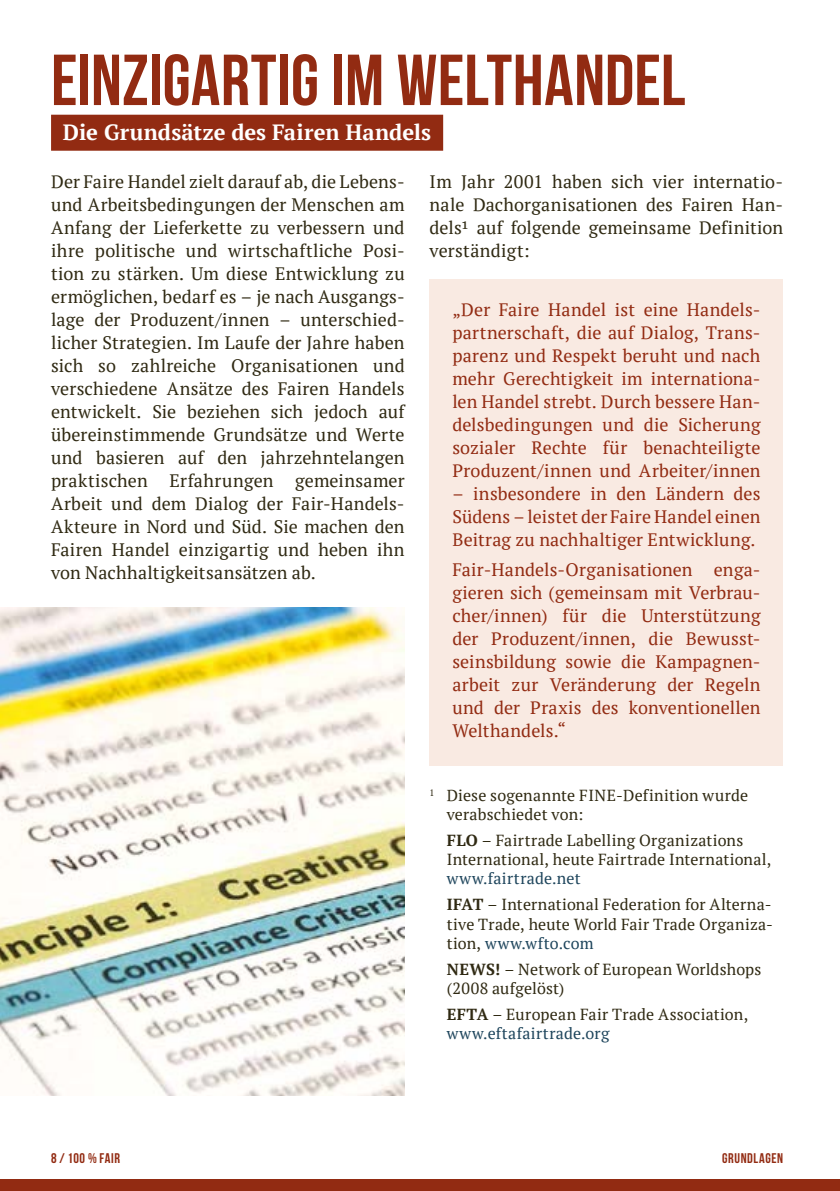
<style>
.page{position:relative;width:840px;height:1191px;background:#fff}
.page>*{position:absolute;margin:0;border:0;box-sizing:border-box;transform-origin:0 0}
.t1{font:72px "Bebas Neue";color:#922b12}
.t2{font:700 22px "PT Serif";color:#fff}
.t3{font:18px/23px "PT Serif";letter-spacing:.01em;color:#2f2912;text-align:justify}
.t4{font:18px/23px "PT Serif";letter-spacing:.01em;color:#922b12;text-align:justify}
.t5{font:16px/19.2px "PT Serif";letter-spacing:.015em;color:#2f2912}
.t6{font:14px "Bebas Neue";letter-spacing:.04em;color:#922b12}
.s1{font-weight:700}
.s2{color:#1e455c}
</style>
<div class="page">
<div style="left:0;top:1179px;width:839px;height:12px;background:#922b12"></div>
<div style="left:51px;top:115px;width:392px;height:36px;background:#922b12"></div>
<div style="left:429px;top:280px;width:353px;height:485px;background:#f9eae2"></div>
<img style="left:0;top:607px;width:404px;height:488px">
<h1 class="t1" style="left:51px;top:41px;width:635px">EINZIGARTIG IM WELTHANDEL</h1>
<p class="t2" style="left:63px;top:117px;width:369px">Die Grundsätze des Fairen Handels</p>
<p class="t3" style="left:51px;top:170px;width:355px">Der Faire Handel zielt darauf ab, die Lebens&shy;und Arbeitsbedingungen der Menschen am Anfang der Lieferkette zu verbessern und ihre politische und wirtschaftliche Posi&shy;tion zu stärken. Um diese Entwicklung zu ermöglichen, bedarf es – je nach Ausgangs&shy;lage der Produzent/innen – unterschied&shy;licher Strategien. Im Laufe der Jahre haben sich so zahlreiche Organisationen und verschiedene Ansätze des Fairen Handels entwickelt. Sie beziehen sich jedoch auf übereinstimmende Grundsätze und Werte und basieren auf den jahrzehntelangen praktischen Erfahrungen gemeinsamer Arbeit und dem Dialog der Fair-Handels-Akteure in Nord und Süd. Sie machen den Fairen Handel einzigartig und heben ihn von Nachhaltigkeitsansätzen ab.</p>
<p class="t3" style="left:429px;top:170px;width:355px">Im Jahr 2001 haben sich vier internatio&shy;nale Dachorganisationen des Fairen Han&shy;dels1 auf folgende gemeinsame Definition verständigt:</p>
<p class="t4" style="left:452px;top:298px;width:309px">„Der Faire Handel ist eine Handels&shy;partnerschaft, die auf Dialog, Trans&shy;parenz und Respekt beruht und nach mehr Gerechtigkeit im internationa&shy;len Handel strebt. Durch bessere Han&shy;delsbedingungen und die Sicherung sozialer Rechte für benachteiligte Produzent/innen und Arbeiter/innen</p>
<p class="t4" style="left:452px;top:482px;width:309px">– insbesondere in den Ländern des Südens – leistet der Faire Handel einen Beitrag zu nachhaltiger Entwicklung.</p>
<p class="t4" style="left:452px;top:558px;width:309px">Fair-Handels-Organisationen enga&shy;gieren sich (gemeinsam mit Verbrau&shy;cher/innen) für die Unterstützung der Produzent/innen, die Bewusst&shy;seinsbildung sowie die Kampagnen&shy;arbeit zur Veränderung der Regeln und der Praxis des konventionellen Welthandels.“</p>
<p class="t5" style="left:446px;top:785px;width:303px;text-indent:-17px"><sup>1</sup> Diese sogenannte FINE-Definition wurde verabschiedet von:</p>
<p class="t5" style="left:446px;top:830px;width:326px"><span class="s1">FLO</span> – Fairtrade Labelling Organizations<br>International, heute Fairtrade International,</p>
<p class="t5" style="left:446px;top:865px;width:326px;line-height:26px"><span class="s2">www.fairtrade.net<br></span><span class="s1">IFAT</span> – International Federation for Alterna-</p>
<p class="t5" style="left:446px;top:914px;width:328px">tive Trade, heute World Fair Trade Organiza&shy;tion, <span class="s2">www.wfto.com</span></p>
<p class="t5" style="left:446px;top:959px;width:316px"><span class="s1">NEWS!</span> – Network of European Worldshops (2008 aufgelöst)</p>
<p class="t5" style="left:446px;top:1004px;width:303px"><span class="s1">EFTA</span> – European Fair Trade Association, <span class="s2">www.eftafairtrade.org</span></p>
<p class="t6" style="left:51px;top:1150px;width:70px">8 / 100 % FAIR</p>
<p class="t6" style="left:721px;top:1150px;width:62px">GRUNDLAGEN</p>
</div>
